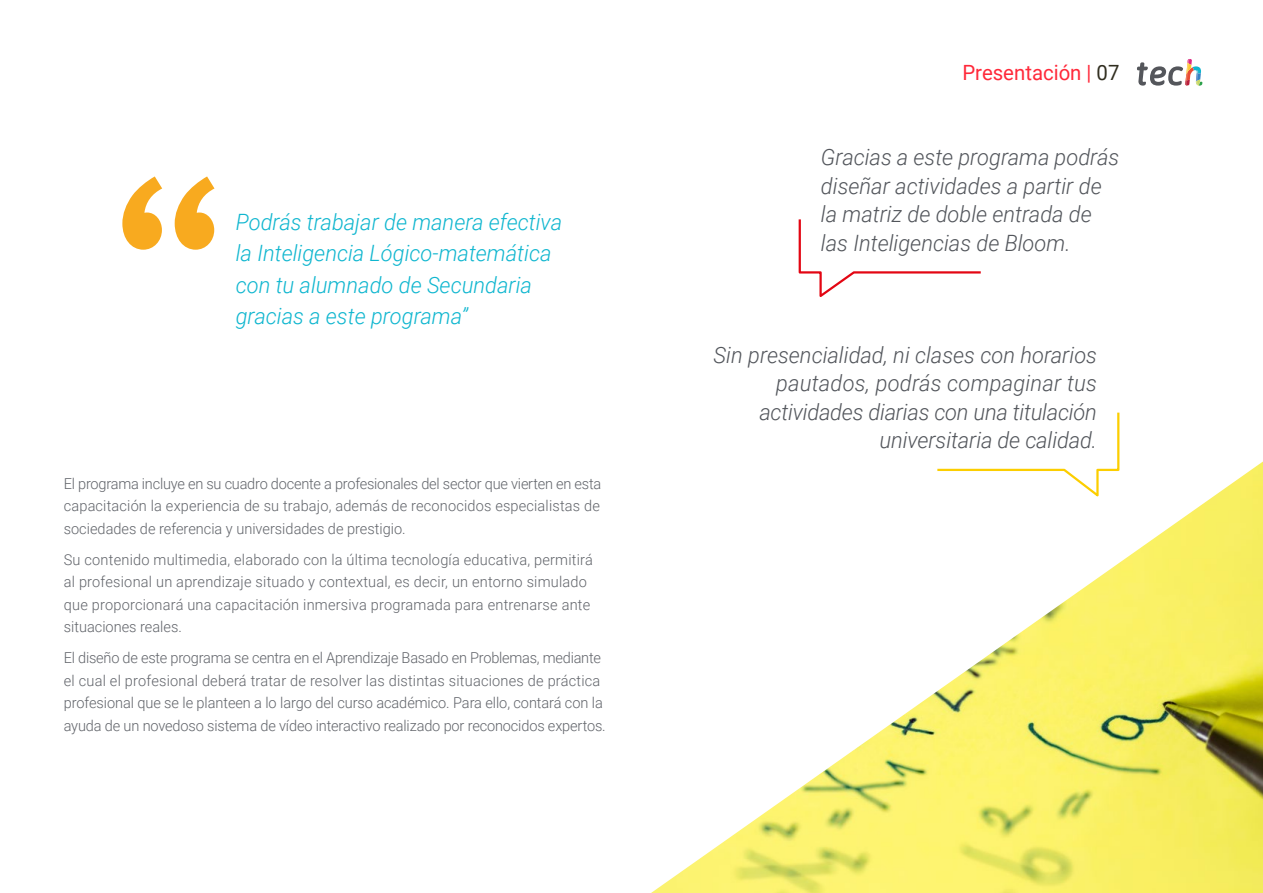
<style>
.page{position:relative;width:1263px;height:893px;background:#fff}
.page>*{position:absolute;margin:0;border:0;box-sizing:border-box;transform-origin:0 0}
.t1{font:italic 300 22.5px/28.5px "Roboto";color:#52555b;text-align:right}
.t2{font:italic 300 22.5px/31.5px "Roboto";color:#0fb6cf}
.t3{font:21px "Roboto";color:#ff293a}
.t4{font:300 15px/22.5px "Roboto";color:#61646a}
.s1{color:#312e20}
</style>
<div class="page">
<svg style="left:122px;top:176px;width:92px;height:74px"></svg>
<img style="left:651px;top:461px;width:612px;height:432px">
<svg style="left:935px;top:412px;width:185px;height:88px"></svg>
<svg style="left:798px;top:219px;width:183px;height:78px"></svg>
<svg style="left:1137px;top:59px;width:65px;height:27px"></svg>
<h1 class="t2" style="left:236px;top:205px;width:328px">Podrás trabajar de manera efectiva la Inteligencia Lógico-matemática con tu alumnado de Secundaria gracias a este programa”</h1>
<p class="t4" style="left:64px;top:472px;width:539px;text-align:justify">El programa incluye en su cuadro docente a profesionales del sector que vierten en esta capacitación la experiencia de su trabajo, además de reconocidos especialistas de sociedades de referencia y universidades de prestigio.</p>
<p class="t4" style="left:64px;top:548px;width:530px">Su contenido multimedia, elaborado con la última tecnología educativa, permitirá al profesional un aprendizaje situado y contextual, es decir, un entorno simulado que proporcionará una capacitación inmersiva programada para entrenarse ante situaciones reales.</p>
<p class="t4" style="left:64px;top:646px;width:543px">El diseño de este programa se centra en el Aprendizaje Basado en Problemas, mediante el cual el profesional deberá tratar de resolver las distintas situaciones de práctica profesional que se le planteen a lo largo del curso académico. Para ello, contará con la ayuda de un novedoso sistema de vídeo interactivo realizado por reconocidos expertos.</p>
<h2 class="t3" style="left:962px;top:57px;width:159px">Presentación | <span class="s1">07</span></h2>
<h1 class="t1" style="left:821px;top:142px;width:300px;text-align:left">Gracias a este programa podrás diseñar actividades a partir de la matriz de doble entrada de las Inteligencias de Bloom.</h1>
<h1 class="t1" style="left:714px;top:340px;width:385px">Sin presencialidad, ni clases con horarios pautados, podrás compaginar tus actividades diarias con una titulación universitaria de calidad.</h1>
</div>
